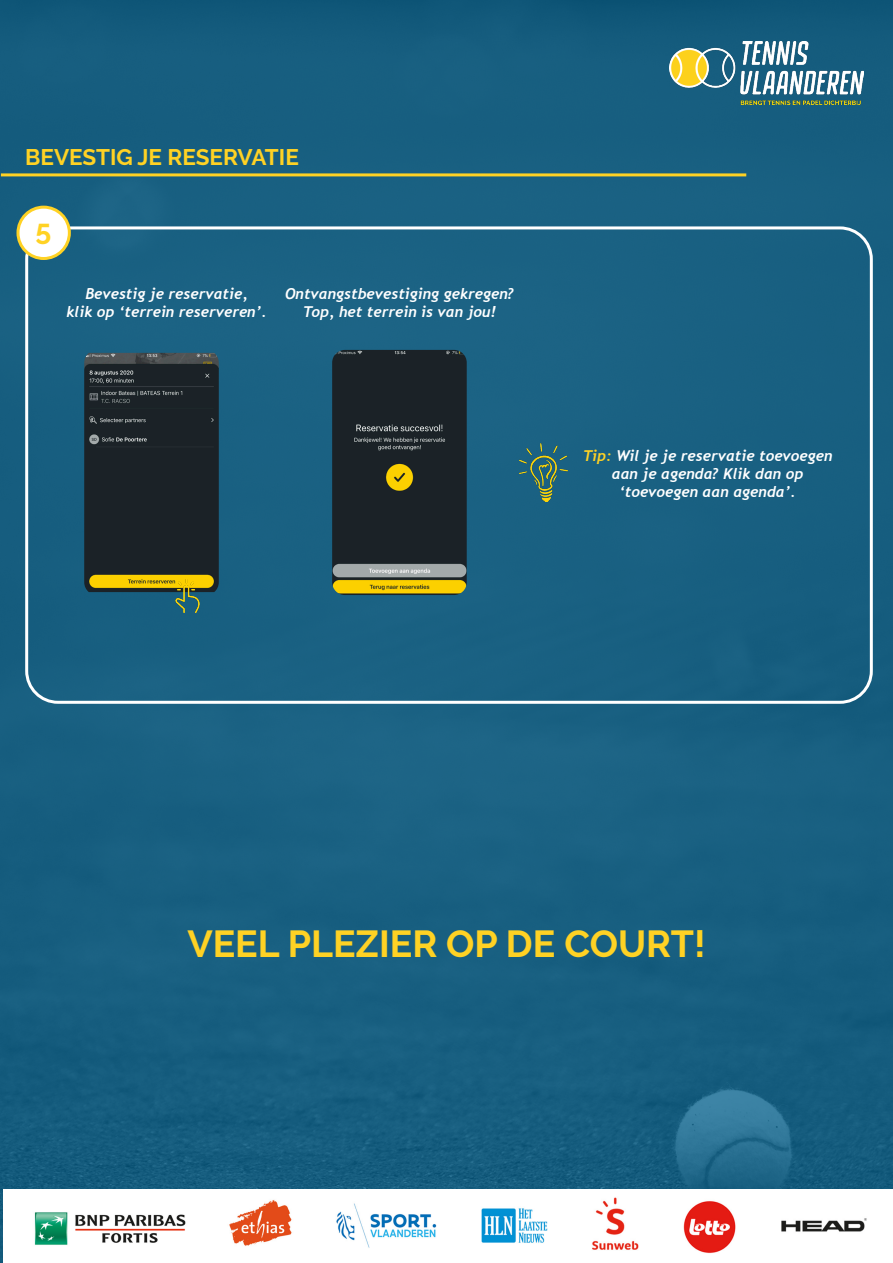
<style>
.page{position:relative;width:893px;height:1263px;background:#185f81}
.page>*{position:absolute;margin:0;border:0;box-sizing:border-box;transform-origin:0 0}
.t1{font:700 37.5px "Raleway";color:#ffd224}
.t2{font:700 28.5px "Raleway";color:#ffd224}
.t3{font:700 22.5px "Raleway";color:#ffd224}
.t4{font:italic 700 15px/18px "Trebuchet";color:#fff;text-align:center}
.s1{color:#ffd224}
</style>
<div class="page">
<img style="left:670px;top:41px;width:193px;height:63px">
<hr style="left:1px;top:173px;width:745px;height:3px;background:#ffd224">
<div style="left:25px;top:226px;width:848px;height:478px;border:3px solid #fff;border-radius:31px"></div>
<div style="left:18px;top:207px;width:51px;height:51px;background:#fff;border-radius:50%"></div>
<div style="left:16px;top:206px;width:55px;height:54px;border:3px solid #ffd224;border-radius:50%"></div>
<img style="left:3px;top:1189px;width:890px;height:74px">
<img style="left:332px;top:350px;width:135px;height:245px">
<img style="left:84px;top:353px;width:135px;height:239px">
<img style="left:171px;top:579px;width:33px;height:33px">
<img style="left:519px;top:444px;width:48px;height:57px">
<p class="t3" style="left:25px;top:144px;width:275px">BEVESTIG JE RESERVATIE</p>
<p class="t2" style="left:36px;top:213px;width:17px">5</p>
<p class="t4" style="left:67px;top:284px;width:202px">Bevestig je reservatie,<br>klik op ‘terrein reserveren’.</p>
<p class="t4" style="left:285px;top:284px;width:230px">Ontvangstbevestiging gekregen?<br>Top, het terrein is van jou!</p>
<p class="t4" style="left:583px;top:446px;width:251px"><span class="s1">Tip:</span> Wil je je reservatie toevoegen aan je agenda? Klik dan op ‘toevoegen aan agenda’.</p>
<p class="t1" style="left:187px;top:922px;width:520px">VEEL PLEZIER OP DE COURT!</p>
</div>
